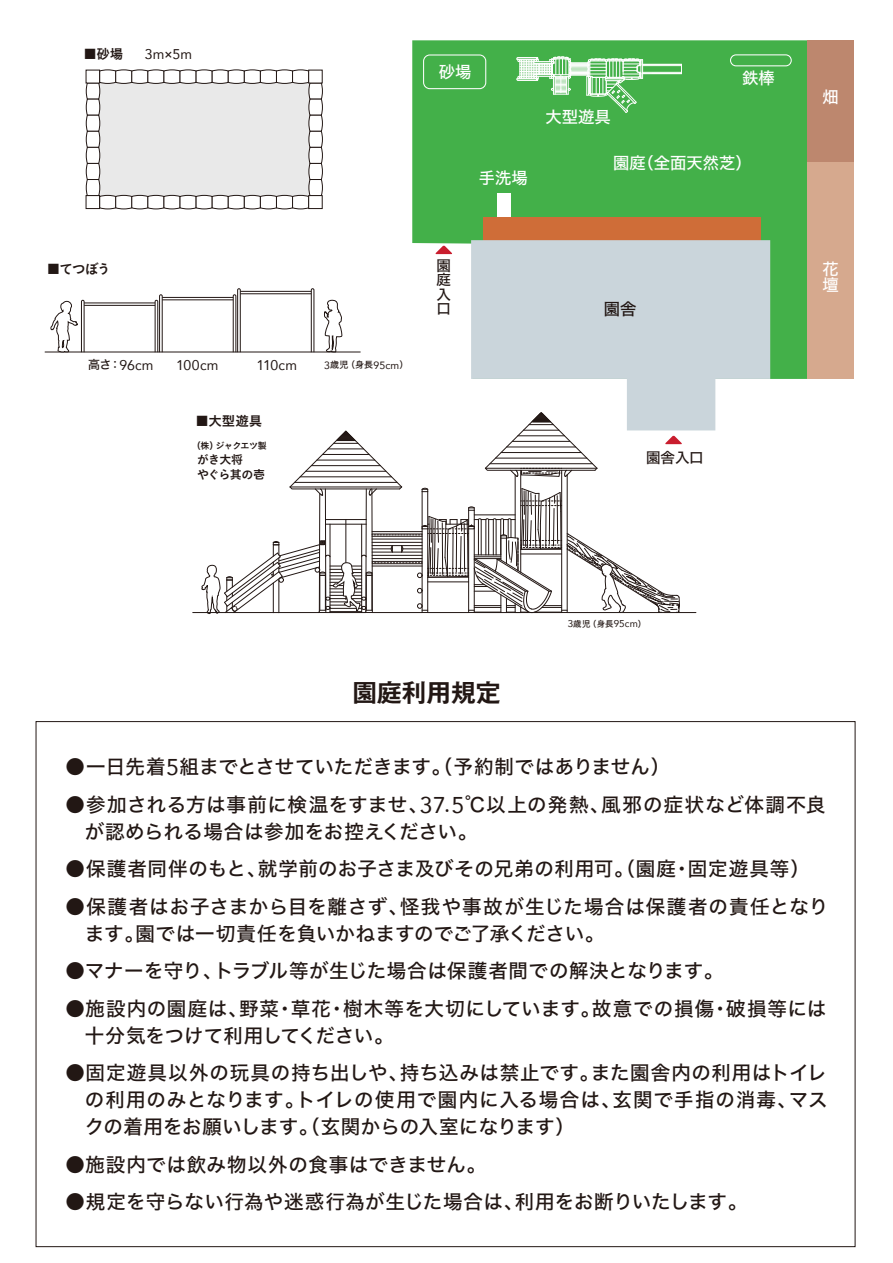
<style>
.page{position:relative;width:893px;height:1263px;background:#fff}
.page>*{position:absolute;margin:0;border:0;box-sizing:border-box;transform-origin:0 0}
.t1{font:700 24.6px "Gothic MB101 Pro De";color:#221714}
.t2{font:19.5px/27px "Hiragino Sans W5";letter-spacing:.025em;color:#221714}
.t3{font:19.5px "Hiragino Sans W5";color:#221714}
.t4{font:16.35px/16.4px "Hiragino Sans W5";color:#fff}
.t5{font:16.35px "Hiragino Sans W5";color:#221714}
.t6{font:14.55px/14.4px "Hiragino Sans W5";color:#221714;text-align:justify}
.t7{font:14.1px "Avenir";letter-spacing:.02em;color:#221714}
.t8{font:13.5px "Koburina Go Std W6";letter-spacing:-.01em;color:#221714}
.t9{font:12px/14.4px "Koburina Go Std W6";letter-spacing:-.06em;color:#221714}
.t10{font:9px "Hiragino Sans W5";color:#221714}
.t11{font:9px "Koburina Go Std W6";letter-spacing:-.065em;color:#221714}
.t12{font:8.4px "Hiragino Sans W5";color:#221714}
.s1{font-family:"Hiragino Sans W5";font-size:12px}
.s2{font-family:"Avenir";font-size:10.5px}
.s3{font-family:"Avenir";font-size:9.75px}
.s4{font-family:"Avenir";font-size:22.8px}
</style>
<div class="page">
<svg style="left:412px;top:40px;width:396px;height:339px;background:#57b85c"></svg>
<div style="left:483px;top:217px;width:277px;height:25px;background:#cf6d38"></div>
<div style="left:423px;top:54px;width:63px;height:35px;border:1px solid #fff;border-radius:6px"></div>
<div style="left:730px;top:54px;width:62px;height:12px;border:1px solid #fff;border-radius:5px"></div>
<div style="left:808px;top:160px;width:46px;height:219px;background:#d6a98e"></div>
<div style="left:808px;top:41px;width:46px;height:121px;background:#bd876e"></div>
<svg style="left:471px;top:240px;width:299px;height:190px;background:#d1dbe0"></svg>
<svg style="left:435px;top:246px;width:17px;height:8px"></svg>
<hr style="left:643px;top:64px;width:38px;height:1px;background:#fff">
<hr style="left:643px;top:65px;width:38px;height:1px;background:#fff">
<hr style="left:643px;top:72px;width:38px;height:1px;background:#fff">
<hr style="left:643px;top:73px;width:38px;height:1px;background:#fff">
<svg style="left:652px;top:64px;width:30px;height:10px"></svg>
<svg style="left:516px;top:56px;width:127px;height:57px;background:#7dc881"></svg>
<div style="left:497px;top:193px;width:13px;height:24px;background:#fff"></div>
<svg style="left:85px;top:69px;width:238px;height:141px"></svg>
<div style="left:308px;top:195px;width:15px;height:14px;background:#fff;border:1px solid #221714"></div>
<div style="left:308px;top:70px;width:15px;height:13px;background:#fff;border:1px solid #221714"></div>
<hr style="left:193px;top:612px;width:126px;height:1px;background:#221714">
<hr style="left:567px;top:612px;width:129px;height:1px;background:#221714">
<svg style="left:201px;top:412px;width:481px;height:202px"></svg>
<div style="left:239px;top:291px;width:74px;height:3px;background:#fff;border:1px solid #221714"></div>
<svg style="left:311px;top:288px;width:3px;height:64px"></svg>
<div style="left:161px;top:297px;width:74px;height:3px;background:#fff;border:1px solid #221714"></div>
<svg style="left:233px;top:288px;width:8px;height:64px"></svg>
<div style="left:83px;top:303px;width:73px;height:3px;background:#fff;border:1px solid #221714"></div>
<svg style="left:155px;top:294px;width:8px;height:58px"></svg>
<hr style="left:45px;top:352px;width:315px;height:1px;background:#221714">
<svg style="left:324px;top:300px;width:19px;height:52px"></svg>
<svg style="left:50px;top:300px;width:35px;height:53px"></svg>
<p class="t8" style="left:83px;top:43px;width:41px">■砂場</p>
<p class="t7" style="left:145px;top:43px;width:49px">3m<span class="s1">×</span>5m</p>
<p class="t8" style="left:47px;top:258px;width:65px">■てつぼう</p>
<p class="t7" style="left:88px;top:354px;width:67px"><span class="s1">高さ：</span>96cm</p>
<p class="t7" style="left:176px;top:354px;width:44px">100cm</p>
<p class="t7" style="left:256px;top:354px;width:42px">110cm</p>
<p class="t8" style="left:195px;top:410px;width:68px">■大型遊具</p>
<p class="t11" style="left:192px;top:438px;width:77px">（株）ジャクエツ製</p>
<p class="t9" style="left:197px;top:453px;width:70px">がき大将<br>やぐら其の壱</p>
<p class="t10" style="left:324px;top:357px;width:86px"><span class="s2">3</span>歳児（身長<span class="s2">95cm</span>）</p>
<p class="t4" style="left:439px;top:63px;width:34px">砂場</p>
<p class="t4" style="left:479px;top:169px;width:50px">手洗場</p>
<p class="t4" style="left:546px;top:108px;width:67px">大型遊具</p>
<p class="t4" style="left:742px;top:69px;width:34px">鉄棒</p>
<p class="t4" style="left:613px;top:154px;width:140px">園庭（全面天然芝）</p>
<p class="t6" style="left:436px;top:257px;width:16px">園庭入口</p>
<p class="t5" style="left:604px;top:294px;width:34px">園舎</p>
<p class="t6" style="left:646px;top:450px;width:59px">園舎入口</p>
<p class="t4" style="left:823px;top:88px;width:17px">畑</p>
<p class="t4" style="left:823px;top:260px;width:17px">花壇</p>
<p class="t1" style="left:353px;top:672px;width:149px">園庭利用規定</p>
<p class="t12" style="left:568px;top:616px;width:80px"><span class="s3">3</span>歳児（身長<span class="s3">95cm</span>）</p>
<p class="t3" style="left:65px;top:749px;width:607px">●一日先着<span class="s4">5</span>組までとさせていただきます。（予約制ではありません）</p>
<p class="t2" style="left:85px;top:790px;width:742px;text-indent:-20px">●参加される方は事前に検温をすませ、<span class="s4">37.5</span>℃以上の発熱、風邪の症状など体調不良が認められる場合は参加をお控えください。</p>
<p class="t2" style="left:65px;top:854px;width:746px">●保護者同伴のもと、就学前のお子さま及びその兄弟の利用可。（園庭・固定遊具等）</p>
<p class="t2" style="left:85px;top:892px;width:745px;text-indent:-20px">●保護者はお子さまから目を離さず、怪我や事故が生じた場合は保護者の責任となります。園では一切責任を負いかねますのでご了承ください。</p>
<p class="t2" style="left:65px;top:956px;width:660px">●マナーを守り、トラブル等が生じた場合は保護者間での解決となります。</p>
<p class="t2" style="left:85px;top:994px;width:743px;text-indent:-20px">●施設内の園庭は、野菜・草花・樹木等を大切にしています。故意での損傷・破損等には十分気をつけて利用してください。</p>
<p class="t2" style="left:85px;top:1058px;width:744px;text-align:justify;text-indent:-20px">●固定遊具以外の玩具の持ち出しや、持ち込みは禁止です。また園舎内の利用はトイレの利用のみとなります。トイレの使用で園内に入る場合は、玄関で手指の消毒、マスクの着用をお願いします。（玄関からの入室になります）</p>
<p class="t2" style="left:65px;top:1150px;width:423px">●施設内では飲み物以外の食事はできません。</p>
<p class="t2" style="left:65px;top:1187px;width:684px">●規定を守らない行為や迷惑行為が生じた場合は、利用をお断りいたします。</p>
</div>
